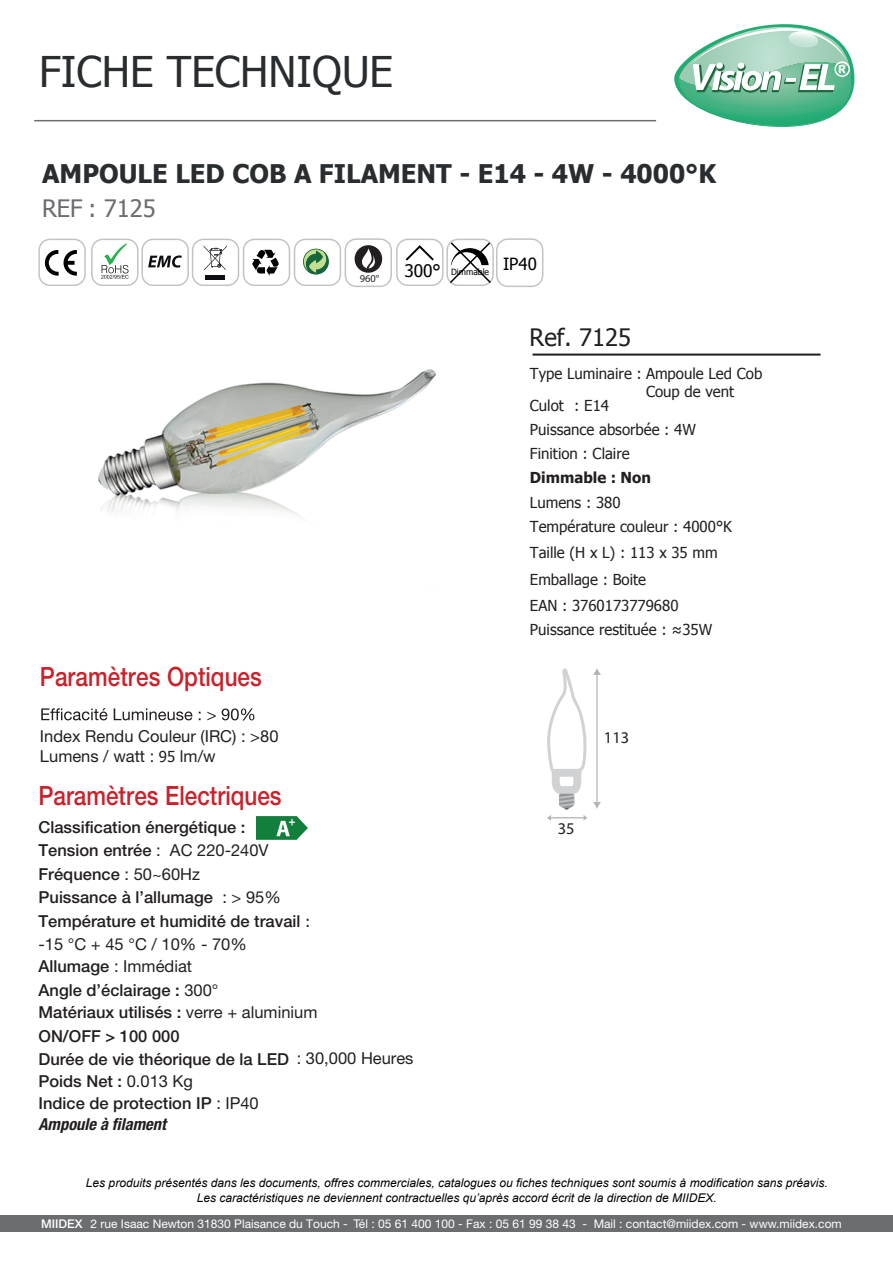
<style>
.page{position:relative;width:893px;height:1263px;background:#fff}
.page>*{position:absolute;margin:0;border:0;box-sizing:border-box;transform-origin:0 0}
.t1{font:42.3px "Tahoma";color:#292d2f}
.t2{font:500 26.55px "Helvetica Neue LT Std";color:#cb212b;scale:.85 1}
.t3{font:700 25.65px "Tahoma";color:#292d2f}
.t4{font:24px "Tahoma";color:#6c6d70}
.t5{font:24px "Tahoma";color:#231f20}
.t6{font:17.25px "Tahoma";color:#000}
.t7{font:16.8px "Tahoma";color:#000}
.t8{font:500 16.5px/23.1px "Helvetica Neue LT Std";color:#231f20}
.t9{font:16.5px/20.4px "Helvetica Neue LT Std";color:#231f20}
.t10{font:16.35px "Myriad Pro";color:#231f20}
.t11{font:15.15px/24.3px "Tahoma";color:#231f20}
.t12{font:700 15.15px "Tahoma";color:#231f20}
.t13{font:italic 12px/14.4px "Arial";color:#000001;text-align:center}
.t14{font:12px "Helvetica Neue LT Std";color:#fff}
.t15{font:10.5px "Myriad Pro";color:#231f20}
.t16{font:8.7px "Tahoma";color:#000}
.s1{font-family:"Tahoma";font-size:15.15px}
.s2{font-weight:400}
.s3{font-family:"Tahoma";font-weight:400;font-size:15.15px}
.s4{font-weight:700;font-style:italic;font-stretch:condensed}
.s5{font-weight:500}
</style>
<div class="page">
<img style="left:99px;top:370px;width:337px;height:147px">
<div style="left:0;top:1215px;width:893px;height:16px;background:#6c6d70"></div>
<hr style="left:34px;top:120px;width:622px;height:1px;background:#6c6d70">
<svg style="left:41px;top:708px;width:213px;height:12px"></svg>
<hr style="left:533px;top:354px;width:287px;height:2px;background:#231f20">
<div style="left:294px;top:239px;width:47px;height:47px;border:1px solid #c1c4c7;border-radius:11px"></div>
<div style="left:91px;top:239px;width:48px;height:47px;border:1px solid #c1c4c7;border-radius:11px"></div>
<div style="left:38px;top:239px;width:48px;height:47px;border:1px solid #c1c4c7;border-radius:11px"></div>
<div style="left:141px;top:239px;width:48px;height:47px;border:1px solid #c1c4c7;border-radius:11px"></div>
<div style="left:192px;top:239px;width:47px;height:47px;border:1px solid #c1c4c7;border-radius:11px"></div>
<div style="left:243px;top:239px;width:47px;height:47px;border:1px solid #c1c4c7;border-radius:11px"></div>
<svg style="left:45px;top:250px;width:32px;height:26px"></svg>
<svg style="left:101px;top:243px;width:28px;height:36px"></svg>
<svg style="left:148px;top:255px;width:34px;height:13px"></svg>
<svg style="left:204px;top:245px;width:23px;height:25px"></svg>
<div style="left:205px;top:275px;width:20px;height:5px;background:#0f0c12"></div>
<svg style="left:252px;top:250px;width:27px;height:26px"></svg>
<svg style="left:303px;top:249px;width:26px;height:26px"></svg>
<div style="left:396px;top:239px;width:48px;height:47px;border:1px solid #c1c4c7;border-radius:11px"></div>
<svg style="left:406px;top:245px;width:28px;height:16px"></svg>
<div style="left:496px;top:238px;width:47px;height:49px;border:1px solid #c1c4c7;border-radius:11px"></div>
<div style="left:345px;top:238px;width:47px;height:49px;border:1px solid #c1c4c7;border-radius:11px"></div>
<div style="left:355px;top:245px;width:27px;height:28px;background:#231f20;border-radius:50%"></div>
<svg style="left:362px;top:248px;width:13px;height:21px"></svg>
<div style="left:446px;top:239px;width:48px;height:47px;border:1px solid #c1c4c7;border-radius:11px"></div>
<svg style="left:448px;top:241px;width:45px;height:44px"></svg>
<svg style="left:674px;top:24px;width:180px;height:103px"></svg>
<svg style="left:547px;top:668px;width:54px;height:153px"></svg>
<img style="left:257px;top:817px;width:51px;height:22px">
<h1 class="t1" style="left:39px;top:43px;width:356px">FICHE TECHNIQUE</h1>
<h3 class="t3" style="left:42px;top:156px;width:676px">AMPOULE LED COB A FILAMENT - E14 - 4W - 4000°K</h3>
<h3 class="t4" style="left:42px;top:192px;width:115px">REF : 7125</h3>
<p class="t15" style="left:360px;top:272px;width:21px">960°</p>
<p class="t6" style="left:404px;top:259px;width:38px">300°</p>
<p class="t16" style="left:451px;top:266px;width:40px">Dimmable</p>
<p class="t7" style="left:503px;top:253px;width:35px">IP40</p>
<h2 class="t2" style="left:40px;top:661px;width:262px">Paramètres Optiques</h2>
<p class="t9" style="left:40px;top:725px;width:240px">Index Rendu Couleur (IRC) : &gt;80<br>Lumens / watt : <span class="s1">95</span> lm/w</p>
<h2 class="t2" style="left:39px;top:779px;width:287px">Paramètres Electriques</h2>
<p class="t8" style="left:39px;top:815px;width:273px">Classification énergétique :<br>Tension entrée <span class="s2">: AC 220-240V<br></span>Fréquence <span class="s2">: 50~60Hz<br></span>Puissance à l’allumage <span class="s2">: &gt; 95%<br></span>Température et humidité de travail <span class="s3">: </span><span class="s2">-15 °C + 45 °C / 10% - 70%<br></span>Allumage <span class="s2">: Immédiat</span></p>
<p class="t8" style="left:39px;top:979px;width:280px;line-height:22px">Angle d’éclairage : <span class="s2">300°<br></span>Matériaux utilisés : <span class="s2">verre + aluminium</span></p>
<p class="t8" style="left:38px;top:1025px;width:377px;line-height:22px">ON/OFF &gt; 100 000<br>Durée de vie théorique de la LED <span class="s2">: 30,000 Heures<br></span>Poids Net : <span class="s2">0.013 Kg<br></span>Indice de protection IP <span class="s2">: IP40<br></span><span class="s4">Ampoule à filament</span></p>
<h3 class="t5" style="left:530px;top:321px;width:103px">Ref. 7125</h3>
<p class="t11" style="left:646px;top:364px;width:118px;line-height:18px;text-indent:-116px">Type Luminaire : Ampoule Led Cob<br>Coup de vent</p>
<p class="t11" style="left:530px;top:392px;width:168px">Culot : E14<br>Puissance absorbée : 4W<br>Finition : Claire</p>
<p class="t12" style="left:530px;top:467px;width:123px">Dimmable : Non</p>
<p class="t11" style="left:530px;top:489px;width:203px">Lumens : 380<br>Température couleur : 4000°K</p>
<p class="t11" style="left:530px;top:538px;width:189px;line-height:26.4px">Taille (H x L) : 113 x 35 mm<br>Emballage : Boite<br>EAN : 3760173779680</p>
<p class="t11" style="left:530px;top:616px;width:184px">Puissance restituée : ≈35W</p>
<p class="t10" style="left:558px;top:818px;width:18px">35</p>
<p class="t10" style="left:604px;top:728px;width:27px">113</p>
<p class="t13" style="left:86px;top:1176px;width:743px">Les produits présentés dans les documents, offres commerciales, catalogues ou fiches techniques sont soumis à modification sans préavis.<br>Les caractéristiques ne deviennent contractuelles qu’après accord écrit de la direction de MIIDEX.</p>
<p class="t14" style="left:41px;top:1216px;width:802px"><span class="s5">MIIDEX</span> 2 rue Isaac Newton 31830 Plaisance du Touch - Tél : 05 61 400 100 - Fax : 05 61 99 38 43 - Mail : contact@miidex.com - www.miidex.com</p>
</div>
